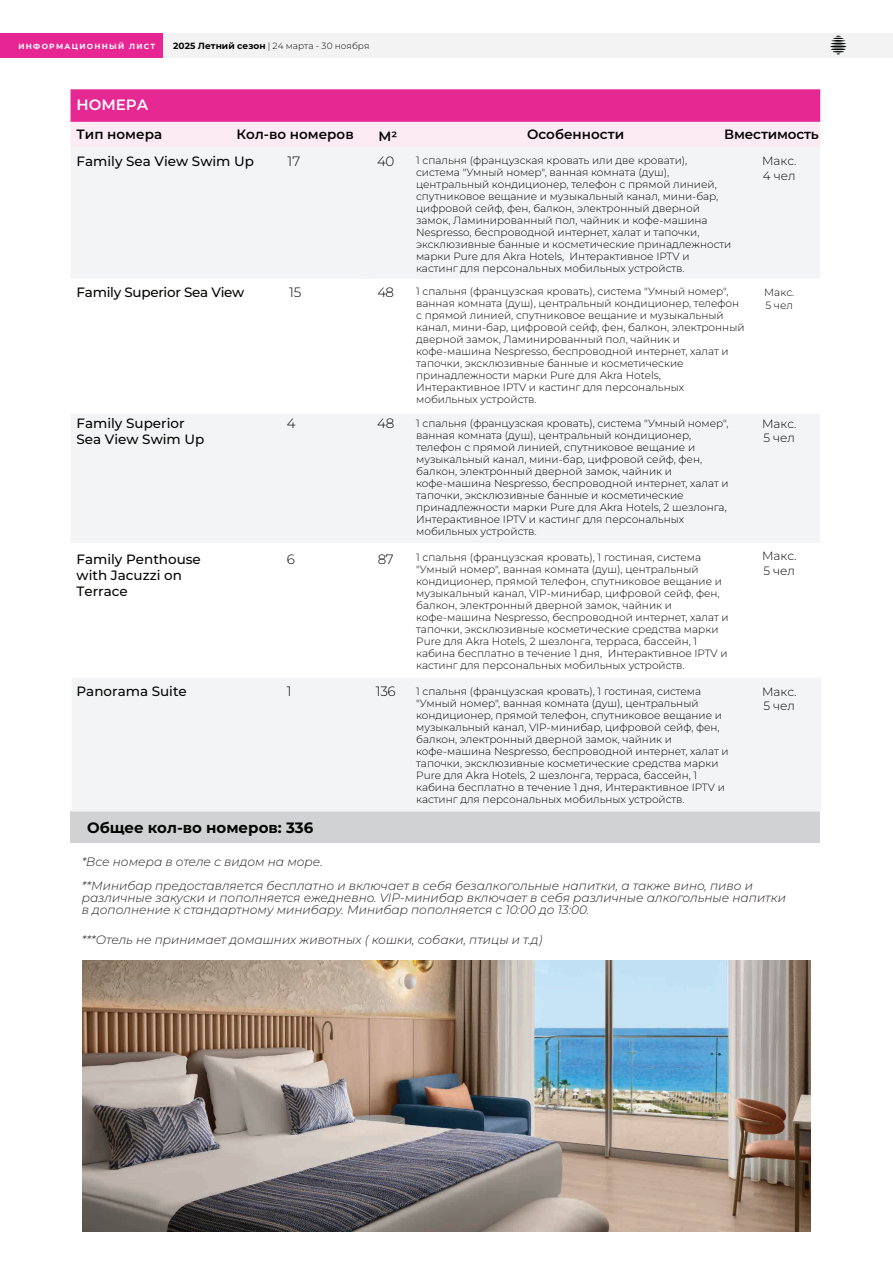
<style>
.page{position:relative;width:893px;height:1263px;background:#fff}
.page>*{position:absolute;margin:0;border:0;box-sizing:border-box;transform-origin:0 0}
.t1{font:700 15px "Montserrat";color:#040503}
.t2{font:600 15px "Montserrat";color:#fff}
.t3{font:500 13.5px/16.2px "Montserrat";color:#050504}
.t4{font:600 13.5px "Montserrat";color:#050504}
.t5{font:500 13.5px "Montserrat";letter-spacing:-.02em;color:#050504}
.t6{font:300 13.5px "Montserrat";letter-spacing:-.025em;color:#050504}
.t7{font:italic 300 12.15px/24px "Montserrat";color:#231f20}
.t8{font:300 12px/14.4px "Montserrat";color:#050504}
.t9{font:300 10.5px/12px "Montserrat";color:#050504}
.t10{font:300 9px "Montserrat";color:#040503}
.t11{font:700 7.5px "Montserrat";letter-spacing:.17em;color:#fff}
.s1{font-weight:700}
</style>
<div class="page">
<div style="left:71px;top:811px;width:749px;height:32px;background:#d1d2d3"></div>
<div style="left:144px;top:33px;width:749px;height:24px;background:#f3f3f3"></div>
<div style="left:0;top:33px;width:162px;height:24px;background:#e72693"></div>
<svg style="left:830px;top:36px;width:16px;height:18px"></svg>
<img style="left:82px;top:960px;width:729px;height:271px">
<svg style="left:71px;top:89px;width:749px;height:58px;background:#ef7dbc"></svg>
<svg style="left:71px;top:147px;width:750px;height:664px;fill:#f3f4f5"></svg>
<p class="t11" style="left:18px;top:41px;width:138px">ИНФОРМАЦИОННЫЙ ЛИСТ</p>
<p class="t10" style="left:173px;top:40px;width:198px"><span class="s1">2025 Летний сезон</span> | 24 марта - 30 ноября</p>
<h1 class="t2" style="left:77px;top:94px;width:73px">НОМЕРА</h1>
<p class="t4" style="left:77px;top:126px;width:87px">Тип номера</p>
<p class="t4" style="left:237px;top:126px;width:119px">Кол-во номеров</p>
<p class="t4" style="left:527px;top:126px;width:99px">Особенности</p>
<p class="t4" style="left:724px;top:126px;width:96px">Вместимость</p>
<p class="t4" style="left:379px;top:127px;width:20px">M2</p>
<p class="t3" style="left:77px;top:153px;width:179px">Family Sea View Swim Up</p>
<p class="t6" style="left:288px;top:152px;width:14px">17</p>
<p class="t6" style="left:377px;top:152px;width:19px">40</p>
<p class="t8" style="left:762px;top:153px;width:36px">Maкс.<br>4 чел</p>
<p class="t9" style="left:416px;top:154px;width:317px">1 спальня (французская кровать или две кровати), система "Умный номер", ванная комната (душ), центральный кондиционер, телефон с прямой линией, спутниковое вещание и музыкальный канал, мини-бар, цифровой сейф, фен, балкон, электронный дверной замок, Ламинированный пол, чайник и кофе-машина Nespresso, беспроводной интернет, халат и тапочки, эксклюзивные банные и косметические принадлежности марки Pure для Akra Hotels, Интерактивное IPTV и кастинг для персональных мобильных устройств.</p>
<p class="t5" style="left:77px;top:283px;width:169px">Family Superior Sea View</p>
<p class="t6" style="left:289px;top:283px;width:14px">15</p>
<p class="t6" style="left:377px;top:283px;width:18px">48</p>
<p class="t9" style="left:764px;top:286px;width:32px;line-height:12.6px">Maкс.<br>5 чел</p>
<p class="t9" style="left:416px;top:285px;width:330px">1 спальня (французская кровать), система "Умный номер", ванная комната (душ), центральный кондиционер, телефон с прямой линией, спутниковое вещание и музыкальный канал, мини-бар, цифровой сейф, фен, балкон, электронный дверной замок, Ламинированный пол, чайник и кофе-машина Nespresso, беспроводной интернет, халат и тапочки, эксклюзивные банные и косметические принадлежности марки Pure для Akra Hotels, Интерактивное IPTV и кастинг для персональных мобильных устройств.</p>
<p class="t3" style="left:77px;top:414px;width:129px">Family Superior<br>Sea View Swim Up</p>
<p class="t6" style="left:287px;top:414px;width:10px">4</p>
<p class="t6" style="left:377px;top:414px;width:19px">48</p>
<p class="t8" style="left:762px;top:416px;width:36px">Maкс.<br>5 чел</p>
<p class="t9" style="left:416px;top:417px;width:314px">1 спальня (французская кровать), система "Умный номер", ванная комната (душ), центральный кондиционер, телефон с прямой линией, спутниковое вещание и музыкальный канал, мини-бар, цифровой сейф, фен, балкон, электронный дверной замок, чайник и кофе-машина Nespresso, беспроводной интернет, халат и тапочки, эксклюзивные банные и косметические принадлежности марки Pure для Akra Hotels, 2 шезлонга, Интерактивное IPTV и кастинг для персональных мобильных устройств.</p>
<p class="t9" style="left:416px;top:550px;width:314px">1 спальня (французская кровать), 1 гостиная, система "Умный номер", ванная комната (душ), центральный кондиционер, прямой телефон, спутниковое вещание и музыкальный канал, VIP-минибар, цифровой сейф, фен, балкон, электронный дверной замок, чайник и кофе-машина Nespresso, беспроводной интернет, халат и тапочки, эксклюзивные косметические средства марки Pure для Akra Hotels, 2 шезлонга, терраса, бассейн, 1 кабина бесплатно в течение 1 дня, Интерактивное IPTV и кастинг для персональных мобильных устройств.</p>
<p class="t9" style="left:416px;top:685px;width:314px">1 спальня (французская кровать), 1 гостиная, система "Умный номер", ванная комната (душ), центральный кондиционер, прямой телефон, спутниковое вещание и музыкальный канал, VIP-минибар, цифровой сейф, фен, балкон, электронный дверной замок, чайник и кофе-машина Nespresso, беспроводной интернет, халат и тапочки, эксклюзивные косметические средства марки Pure для Akra Hotels, 2 шезлонга, терраса, бассейн, 1 кабина бесплатно в течение 1 дня, Интерактивное IPTV и кастинг для персональных мобильных устройств.</p>
<p class="t3" style="left:77px;top:550px;width:126px">Family Penthouse with Jacuzzi on<br>Terrace</p>
<p class="t6" style="left:287px;top:550px;width:10px">6</p>
<p class="t6" style="left:378px;top:550px;width:18px">87</p>
<p class="t8" style="left:762px;top:548px;width:36px">Maкс.<br>5 чел</p>
<p class="t3" style="left:77px;top:682px;width:112px">Panorama Suite</p>
<p class="t6" style="left:287px;top:682px;width:6px">1</p>
<p class="t6" style="left:376px;top:682px;width:21px">136</p>
<p class="t8" style="left:762px;top:684px;width:36px">Maкс.<br>5 чел</p>
<h1 class="t1" style="left:87px;top:817px;width:228px">Общее кол-во номеров: 336</h1>
<p class="t7" style="left:82px;top:849px;width:673px">*Все номера в отеле с видом на море.<br>**Минибар предоставляется бесплатно и включает в себя безалкогольные напитки, а также вино, пиво и</p>
<p class="t7" style="left:82px;top:891px;width:706px;line-height:12px">различные закуски и пополняется ежедневно. VIP-минибар включает в себя различные алкогольные напитки в дополнение к стандартному минибару. Минибар пополняется с 10:00 до 13:00.</p>
<p class="t7" style="left:82px;top:927px;width:462px">***Отель не принимает домашних животных ( кошки, собаки, птицы и т.д)</p>
</div>
